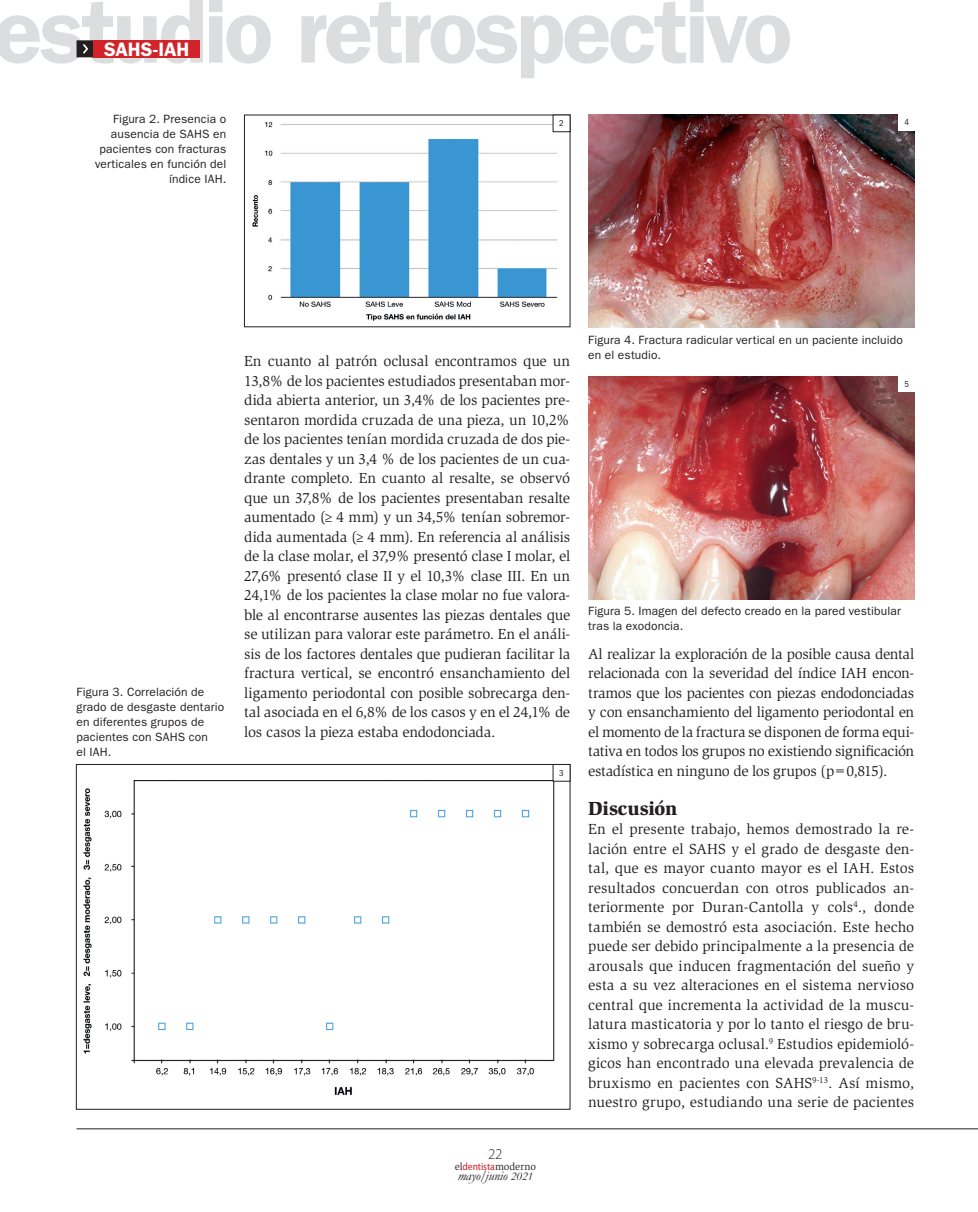
<style>
.page{position:relative;width:978px;height:1212px;background:#fff}
.page>*{position:absolute;margin:0;border:0;box-sizing:border-box;transform-origin:0 0}
.t1{font:600 91.35px "ITC Franklin Gothic Std";letter-spacing:-.04em;color:#dcdddf}
.LADILLO{font:900 19.5px "Slimbach Std";letter-spacing:-.005em;color:#231f20}
.t2{font:600 19.5px "ITC Franklin Gothic Std";letter-spacing:-.005em;color:#fff}
.TEXTO{font:15px/19.5px "Slimbach Std";letter-spacing:-.01em;color:#231f20;text-align:justify}
.t3{font:300 15px "Myriad Pro";color:#231f20}
.t4{font:italic 13.5px "Garamond";color:#231f20}
.PIE_DE_FOTO{font:12px/15px "ITC Franklin Gothic Std";letter-spacing:.015em;color:#231f20}
.t5{font:10.5px "Slimbach Std";color:#231f20}
.DM_Didascalia_Italia{font:condensed 8.85px "ITC Franklin Gothic Std";color:#231f20}
.s1{font-family:"Myriad Pro";font-stretch:semi-condensed;color:#d1232a}
.s2{font-size:12px}
</style>
<div class="page">
<hr style="left:77px;top:1128px;width:901px;height:1px;background:#231f20">
<svg style="left:77px;top:40px;width:17px;height:17px"></svg>
<div style="left:94px;top:40px;width:106px;height:17px;background:#d1232a"></div>
<img style="left:252px;top:117px;width:316px;height:204px">
<img style="left:83px;top:768px;width:485px;height:328px">
<div style="left:553px;top:764px;width:17px;height:17px;background:#fff"></div>
<img style="left:588px;top:115px;width:326px;height:212px">
<img style="left:588px;top:376px;width:326px;height:223px">
<div style="left:898px;top:114px;width:17px;height:16px;background:#fff"></div>
<div style="left:898px;top:375px;width:17px;height:17px;background:#fff"></div>
<div style="left:553px;top:115px;width:17px;height:17px;background:#fff"></div>
<div style="left:553px;top:115px;width:17px;height:17px;border:1px solid #231f20"></div>
<h1 class="t1" style="left:-7px;top:-23px;width:801px">estudio retrospectivo</h1>
<h2 class="t2" style="left:104px;top:37px;width:87px">SAHS-IAH</h2>
<p class="PIE_DE_FOTO" style="left:95px;top:112px;width:133px;text-align:right">Figura 2. Presencia o ausencia de SAHS en pacientes con fracturas verticales en función del índice IAH.</p>
<p class="DM_Didascalia_Italia" style="left:559px;top:119px;width:6px">2</p>
<p class="DM_Didascalia_Italia" style="left:904px;top:117px;width:6px">4</p>
<p class="PIE_DE_FOTO" style="left:77px;top:685px;width:149px">Figura 3. Correlación de grado de desgaste dentario en diferentes grupos de pacientes con SAHS con<br>el IAH.</p>
<p class="TEXTO" style="left:244px;top:351px;width:328px">En cuanto al patrón oclusal encontramos que un 13,8% de los pacientes estudiados presentaban mor&shy;dida abierta anterior, un 3,4% de los pacientes pre&shy;sentaron mordida cruzada de una pieza, un 10,2% de los pacientes tenían mordida cruzada de dos pie&shy;zas dentales y un 3,4 % de los pacientes de un cua&shy;drante completo. En cuanto al resalte, se observó que un 37,8% de los pacientes presentaban resalte aumentado (≥ 4 mm) y un 34,5% tenían sobremor&shy;dida aumentada (≥ 4 mm). En referencia al análisis de la clase molar, el 37,9% presentó clase I molar, el 27,6% presentó clase II y el 10,3% clase III. En un 24,1% de los pacientes la clase molar no fue valora&shy;ble al encontrarse ausentes las piezas dentales que se utilizan para valorar este parámetro. En el análi&shy;sis de los factores dentales que pudieran facilitar la fractura vertical, se encontró ensanchamiento del ligamento periodontal con posible sobrecarga den&shy;tal asociada en el 6,8% de los casos y en el 24,1% de los casos la pieza estaba endodonciada.</p>
<p class="DM_Didascalia_Italia" style="left:559px;top:768px;width:6px">3</p>
<p class="t3" style="left:488px;top:1146px;width:16px">22</p>
<p class="t5" style="left:455px;top:1160px;width:83px">el<span class="s1">dentista</span>moderno</p>
<p class="t4" style="left:458px;top:1167px;width:77px">mayo/junio <span class="s2">2021</span></p>
<p class="PIE_DE_FOTO" style="left:588px;top:333px;width:316px">Figura 4. Fractura radicular vertical en un paciente incluido en el estudio.</p>
<p class="DM_Didascalia_Italia" style="left:904px;top:379px;width:6px">5</p>
<p class="PIE_DE_FOTO" style="left:588px;top:604px;width:314px">Figura 5. Imagen del defecto creado en la pared vestibular tras la exodoncia.</p>
<p class="TEXTO" style="left:588px;top:644px;width:328px">Al realizar la exploración de la posible causa dental relacionada con la severidad del índice IAH encon&shy;tramos que los pacientes con piezas endodonciadas y con ensanchamiento del ligamento periodontal en el momento de la fractura se disponen de forma equi&shy;tativa en todos los grupos no existiendo significación estadística en ninguno de los grupos (p=0,815).</p>
<p class="LADILLO" style="left:588px;top:796px;width:91px">Discusión</p>
<p class="TEXTO" style="left:588px;top:819px;width:327px">En el presente trabajo, hemos demostrado la re&shy;lación entre el SAHS y el grado de desgaste den&shy;tal, que es mayor cuanto mayor es el IAH. Estos resultados concuerdan con otros publicados an&shy;teriormente por Duran-Cantolla y cols<sup>4</sup>., donde también se demostró esta asociación. Este hecho puede ser debido principalmente a la presencia de arousals que inducen fragmentación del sueño y esta a su vez alteraciones en el sistema nervioso central que incrementa la actividad de la muscu&shy;latura masticatoria y por lo tanto el riesgo de bru&shy;xismo y sobrecarga oclusal.<sup>9</sup> Estudios epidemioló&shy;gicos han encontrado una elevada prevalencia de bruxismo en pacientes con SAHS<sup>9-13</sup>. Así mismo, nuestro grupo, estudiando una serie de pacientes</p>
</div>
